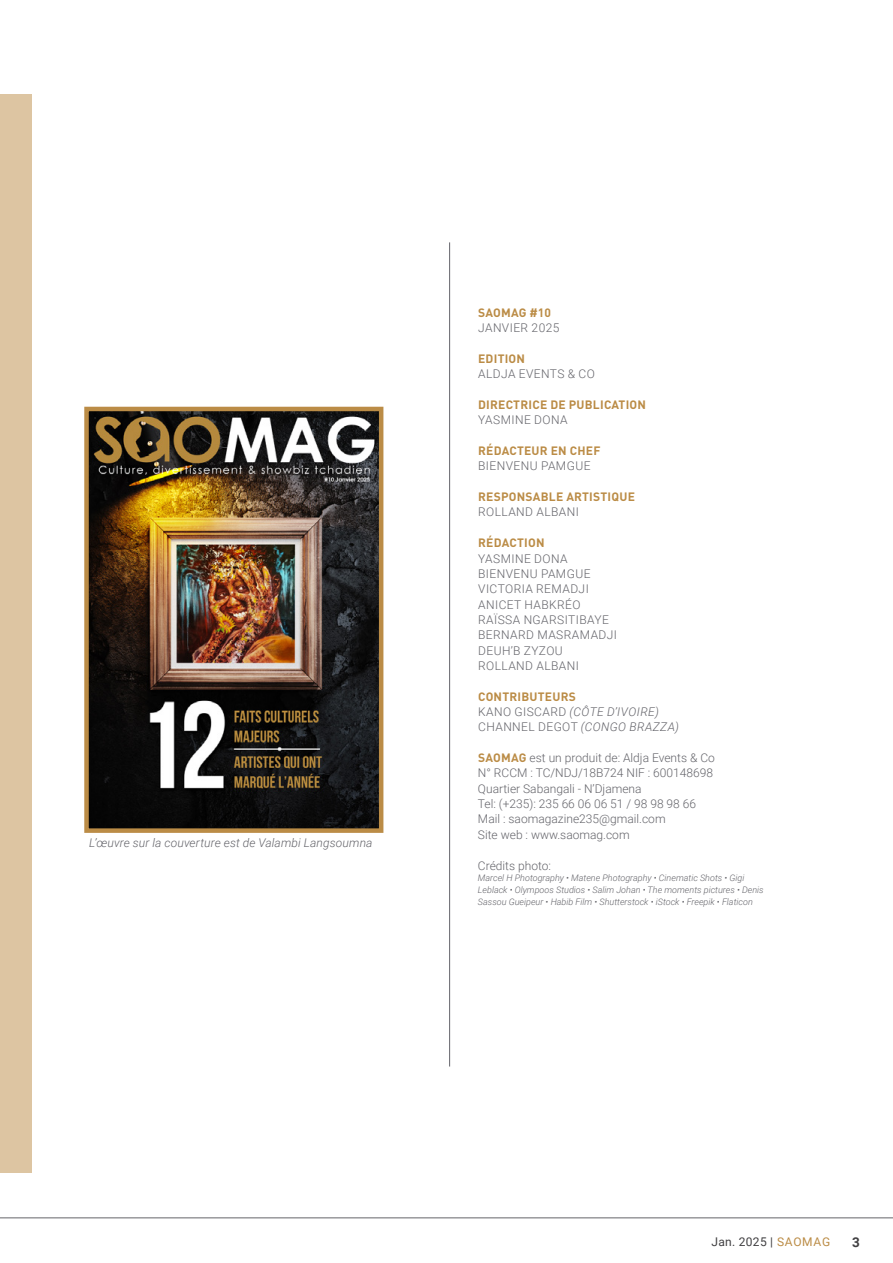
<style>
.page{position:relative;width:893px;height:1263px;background:#fff}
.page>*{position:absolute;margin:0;border:0;box-sizing:border-box;transform-origin:0 0}
.t1{font:700 13.5px "Roboto";color:#414042}
.t2{font:300 12px/15.3px "Roboto";color:#64646a}
.t3{font:300 12px/15.3px "Roboto";letter-spacing:.025em;color:#64646a}
.t4{font:700 12px "DIN Pro";letter-spacing:.02em;color:#bb8c46}
.t5{font:italic 300 12px/15.3px "Roboto";letter-spacing:.035em;color:#64646a}
.t6{font:italic 300 12px "Roboto";letter-spacing:.015em;color:#64646a}
.t7{font:12px "Roboto";letter-spacing:.04em;color:#414042}
.t8{font:italic 300 9px/11.7px "Roboto";color:#64646a}
.s1{font-style:normal}
.s2{font-family:"DIN Pro";font-weight:700;color:#bb8c46}
.s3{color:#bb8c46}
</style>
<div class="page">
<img style="left:89px;top:412px;width:289px;height:416px">
<div style="left:84px;top:407px;width:299px;height:426px;border:4px solid #bb8c46"></div>
<div style="left:0;top:94px;width:32px;height:1079px;background:#ddc5a2"></div>
<hr style="left:0;top:1217px;width:893px;height:1px;background:#64646a">
<hr style="left:449px;top:242px;width:1px;height:824px;background:#64646a">
<p class="t6" style="left:89px;top:834px;width:285px">L’œuvre sur la couverture est de Valambi Langsoumna</p>
<p class="t4" style="left:478px;top:302px;width:74px">SAOMAG #10</p>
<p class="t3" style="left:478px;top:320px;width:83px">JANVIER 2025</p>
<p class="t4" style="left:478px;top:349px;width:49px">EDITION</p>
<p class="t3" style="left:478px;top:366px;width:118px">ALDJA EVENTS &amp; CO</p>
<p class="t4" style="left:478px;top:395px;width:169px">DIRECTRICE DE PUBLICATION</p>
<p class="t3" style="left:478px;top:412px;width:91px">YASMINE DONA</p>
<p class="t4" style="left:478px;top:441px;width:124px">RÉDACTEUR EN CHEF</p>
<p class="t3" style="left:478px;top:458px;width:114px">BIENVENU PAMGUE</p>
<p class="t4" style="left:478px;top:487px;width:158px">RESPONSABLE ARTISTIQUE</p>
<p class="t3" style="left:478px;top:504px;width:102px">ROLLAND ALBANI</p>
<p class="t4" style="left:478px;top:533px;width:68px">RÉDACTION</p>
<p class="t3" style="left:478px;top:550px;width:140px">YASMINE DONA<br>BIENVENU PAMGUE<br>VICTORIA REMADJI<br>ANICET HABKRÉO<br>RAÏSSA NGARSITIBAYE<br>BERNARD MASRAMADJI<br>DEUH’B ZYZOU<br>ROLLAND ALBANI</p>
<p class="t4" style="left:478px;top:686px;width:99px">CONTRIBUTEURS</p>
<p class="t5" style="left:478px;top:704px;width:202px"><span class="s1">KANO GISCARD</span> (CÔTE D’IVOIRE)<br><span class="s1">CHANNEL DEGOT</span> (CONGO BRAZZA)</p>
<p class="t2" style="left:478px;top:750px;width:238px"><span class="s2">SAOMAG</span> est un produit de: Aldja Events &amp; Co N° RCCM : TC/NDJ/18B724 NIF : 600148698<br>Quartier Sabangali - N’Djamena<br>Tel: (+235): 235 66 06 06 51 / 98 98 98 66<br>Mail : saomagazine235@gmail.com<br>Site web : www.saomag.com</p>
<p class="t2" style="left:478px;top:857px;width:75px">Crédits photo:</p>
<p class="t8" style="left:478px;top:872px;width:287px">Marcel H Photography • Matene Photography • Cinematic Shots • Gigi<br>Leblack • Olympoos Studios • Salim Johan • The moments pictures • Denis<br>Sassou Gueipeur • Habib Film • Shutterstock • iStock • Freepik • Flaticon</p>
<p class="t7" style="left:711px;top:1233px;width:120px">Jan. 2025 | <span class="s3">SAOMAG</span></p>
<p class="t1" style="left:852px;top:1232px;width:9px">3</p>
</div>
